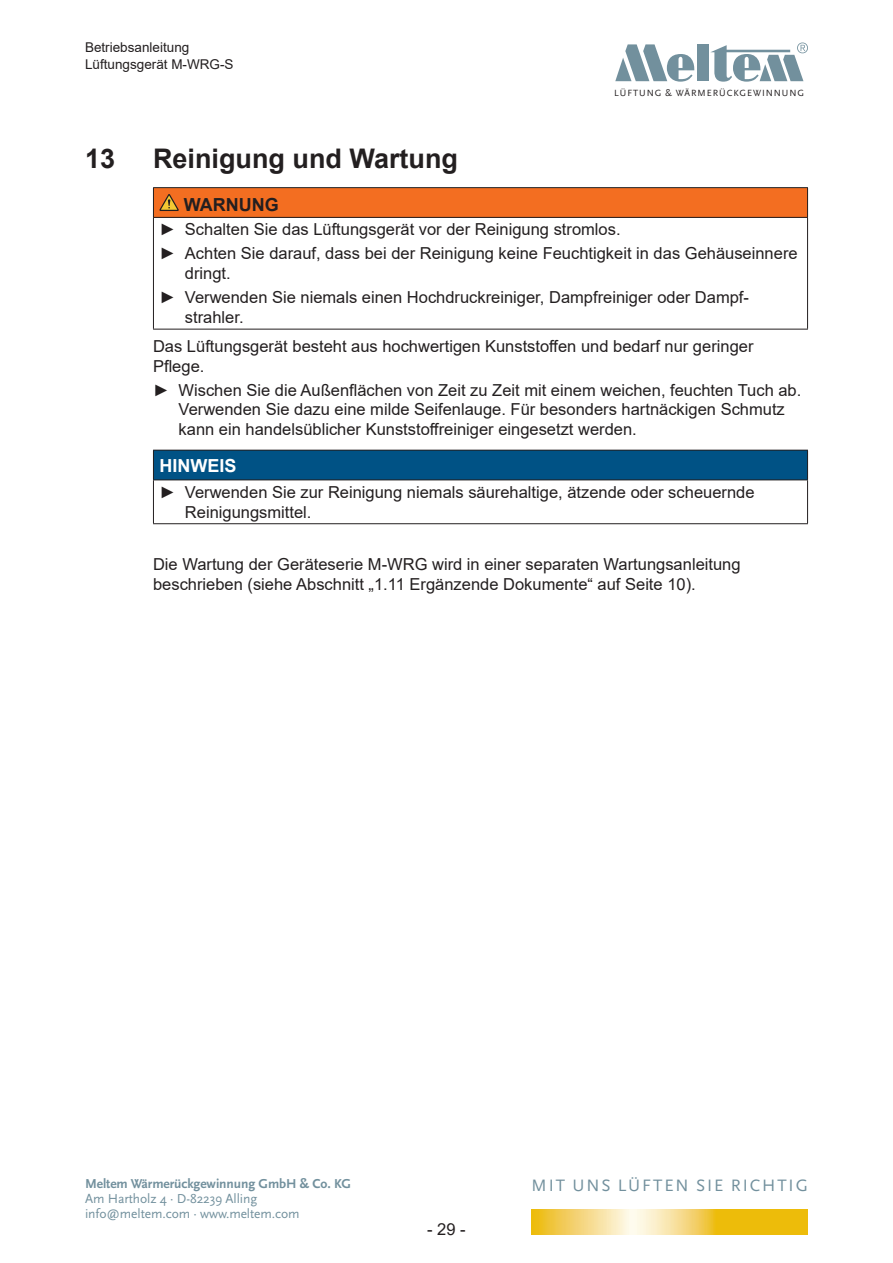
<style>
.page{position:relative;width:893px;height:1263px;background:#fff}
.page>*{position:absolute;margin:0;border:0;box-sizing:border-box;transform-origin:0 0}
.t1{font:700 27px "Arial";color:#231f20}
.t2{font:700 18px "Arial";color:#231f20}
.t3{font:700 18px "Arial";color:#fff}
.t4{font:17.25px "Scala Sans Pro";letter-spacing:.11em;color:#72909d}
.t5{font:16.5px/24px "Arial";color:#231f20}
.t6{font:13.5px/15px "Scala Sans Pro";letter-spacing:-.005em;color:#72909d}
.t7{font:13.5px/16.2px "Arial";color:#231f20}
.t8{font:700 13.5px "Scala Sans Pro";letter-spacing:-.005em;color:#72909d}
.t9{font:9.45px "Scala Sans Pro";letter-spacing:.1em;color:#231f20}
</style>
<div class="page">
<svg style="left:615px;top:44px;width:80px;height:38px"></svg>
<div style="left:697px;top:44px;width:12px;height:37px;background:#72909d"></div>
<svg style="left:710px;top:43px;width:98px;height:39px"></svg>
<svg style="left:531px;top:1209px;width:277px;height:25px;background:#f2d05e"></svg>
<div style="left:153px;top:188px;width:654px;height:29px;background:#f36e21"></div>
<hr style="left:153px;top:187px;width:655px;height:1px;background:#231f20">
<svg style="left:807px;top:188px;width:1px;height:29px"></svg>
<hr style="left:153px;top:217px;width:655px;height:1px;background:#231f20">
<hr style="left:153px;top:218px;width:1px;height:111px;background:#231f20">
<hr style="left:807px;top:218px;width:1px;height:111px;background:#231f20">
<hr style="left:153px;top:329px;width:655px;height:1px;background:#231f20">
<svg style="left:153px;top:188px;width:26px;height:29px"></svg>
<div style="left:153px;top:450px;width:654px;height:30px;background:#005285"></div>
<hr style="left:153px;top:450px;width:655px;height:1px;background:#231f20">
<svg style="left:153px;top:450px;width:1px;height:29px"></svg>
<svg style="left:807px;top:450px;width:1px;height:29px"></svg>
<hr style="left:153px;top:479px;width:655px;height:1px;background:#231f20">
<hr style="left:153px;top:480px;width:1px;height:43px;background:#231f20">
<hr style="left:807px;top:480px;width:1px;height:43px;background:#231f20">
<hr style="left:153px;top:523px;width:655px;height:1px;background:#231f20">
<p class="t7" style="left:85px;top:39px;width:150px">Betriebsanleitung<br>Lüftungsgerät M-WRG-S</p>
<p class="t9" style="left:614px;top:87px;width:191px">LÜFTUNG &amp; WÄRMERÜCKGEWINNUNG</p>
<h1 class="t1" style="left:85px;top:140px;width:32px">13</h1>
<h1 class="t1" style="left:153px;top:140px;width:306px">Reinigung und Wartung</h1>
<p class="t2" style="left:184px;top:192px;width:96px">WARNUNG</p>
<p class="t5" style="left:159px;top:217px;width:640px">► Schalten Sie das Lüftungsgerät vor der Reinigung stromlos.<br>► Achten Sie darauf, dass bei der Reinigung keine Feuchtigkeit in das Gehäuseinnere</p>
<p class="t5" style="left:159px;top:261px;width:591px;text-indent:26px">dringt.<br>► Verwenden Sie niemals einen Hochdruckreiniger, Dampfreiniger oder Dampf-</p>
<p class="t5" style="left:153px;top:303px;width:602px;line-height:28.7px;text-indent:32px">strahler.<br>Das Lüftungsgerät besteht aus hochwertigen Kunststoffen und bedarf nur geringer</p>
<p class="t5" style="left:153px;top:354px;width:650px">Pflege.<br>► Wischen Sie die Außenflächen von Zeit zu Zeit mit einem weichen, feuchten Tuch ab.</p>
<p class="t5" style="left:179px;top:400px;width:608px;line-height:19.8px">Verwenden Sie dazu eine milde Seifenlauge. Für besonders hartnäckigen Schmutz kann ein handelsüblicher Kunststoffreiniger eingesetzt werden.</p>
<p class="t3" style="left:159px;top:453px;width:79px">HINWEIS</p>
<p class="t5" style="left:185px;top:482px;width:571px;line-height:19.8px;text-indent:-26px">► Verwenden Sie zur Reinigung niemals säurehaltige, ätzende oder scheuernde<br>Reinigungsmittel.</p>
<p class="t5" style="left:153px;top:555px;width:589px;line-height:19.8px">Die Wartung der Geräteserie M-WRG wird in einer separaten Wartungsanleitung beschrieben (siehe Abschnitt „1.11 Ergänzende Dokumente“ auf Seite 10).</p>
<p class="t8" style="left:85px;top:1176px;width:267px">Meltem Wärmerückgewinnung GmbH &amp; Co. KG</p>
<p class="t6" style="left:85px;top:1191px;width:216px">Am Hartholz 4 · D-82239 Alling info@meltem.com · www.meltem.com</p>
<p class="t5" style="left:427px;top:1217px;width:40px">- 29 -</p>
<p class="t4" style="left:532px;top:1175px;width:278px">MIT UNS LÜFTEN SIE RICHTIG</p>
</div>
